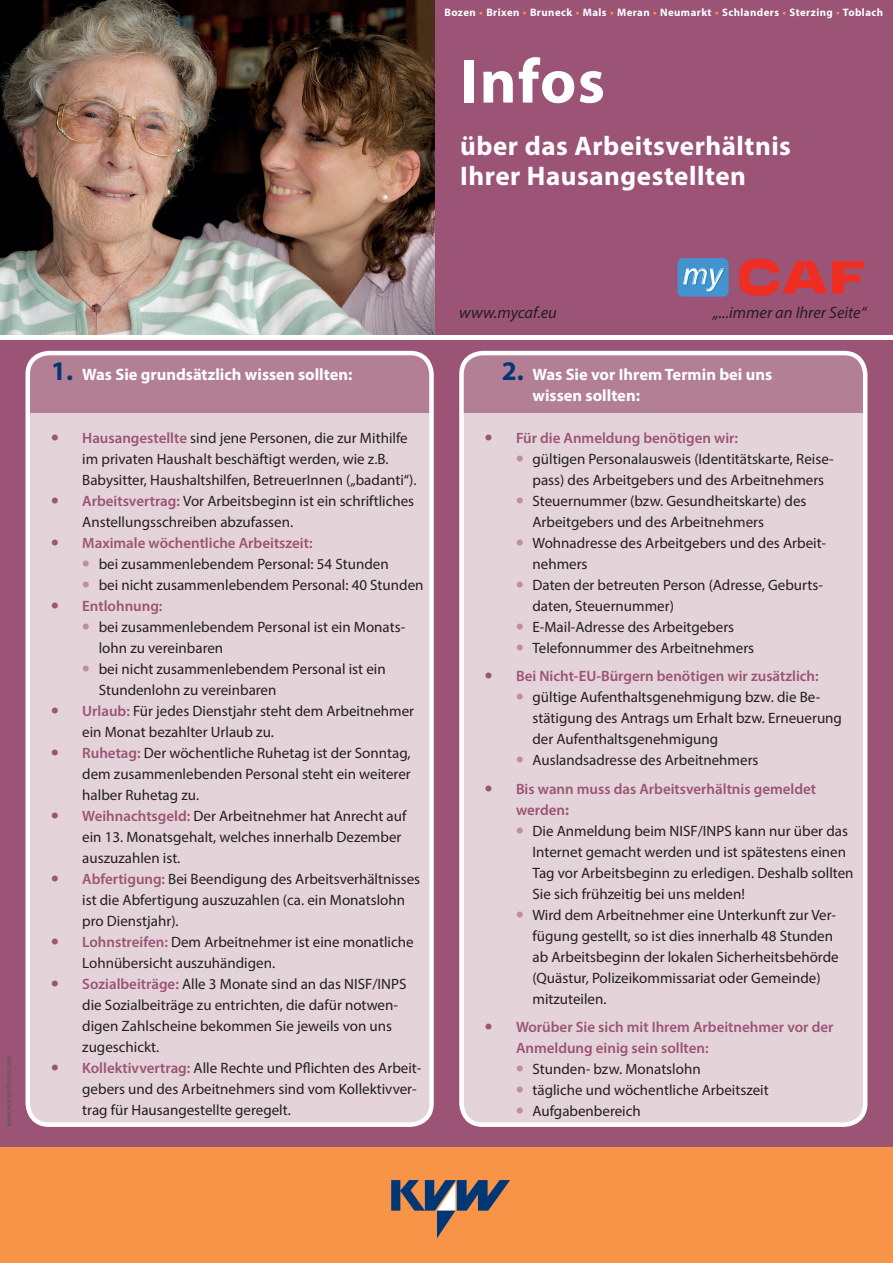
<style>
.page{position:relative;width:893px;height:1263px;background:#fff}
.page>*{position:absolute;margin:0;border:0;box-sizing:border-box;transform-origin:0 0}
.t1{font:700 63px "Myriad Pro";letter-spacing:.02em;color:#fff}
.t2{font:700 27px/30px "Myriad Pro";letter-spacing:.02em;color:#fff}
.t3{font:700 16.5px/21px "Myriad Pro";color:#fff}
.t4{font:italic 16.5px "Myriad Pro";color:#231f20}
.t5{font:15px/21px "Myriad Pro";color:#231f20}
.t6{font:600 15px/21px "Myriad Pro";color:#9b5475}
.t7{font:700 10.8px "Myriad Pro";letter-spacing:.04em;color:#fff}
.t8{font:700 7.5px "Rotis Sans Serif";color:#57585a}
.s1{color:#f79447}
.s2{font-size:27px;color:#013775}
.s3{font-weight:900;font-size:21px;color:#9b5475}
.s4{font-weight:600;color:#9b5475}
.s5{font-weight:900;font-size:21px}
.s6{font-weight:900;font-size:21px;color:#bb8ea0}
.s7{font-weight:700}
</style>
<div class="page">
<div style="left:0;top:1119px;width:893px;height:144px;background:#f79447"></div>
<div style="left:0;top:0;width:893px;height:1146px;background:#9b5475"></div>
<svg style="left:391px;top:1180px;width:119px;height:58px"></svg>
<div style="left:677px;top:258px;width:51px;height:39px;background:#4393cf;border-radius:5px"></div>
<svg style="left:683px;top:268px;width:42px;height:25px"></svg>
<svg style="left:739px;top:259px;width:125px;height:37px"></svg>
<div style="left:461px;top:353px;width:404px;height:772px;background:#e4d3d9;border-radius:21px"></div>
<div style="left:461px;top:353px;width:404px;height:59px;background:#b37f94"></div>
<div style="left:459px;top:351px;width:408px;height:776px;border:4px solid #fff;border-radius:21px"></div>
<div style="left:28px;top:353px;width:403px;height:772px;background:#e4d3d9;border-radius:21px"></div>
<div style="left:28px;top:353px;width:403px;height:60px;background:#b37f94"></div>
<div style="left:26px;top:351px;width:408px;height:776px;border:4px solid #fff;border-radius:21px"></div>
<img style="left:0;top:0;width:435px;height:335px">
<div style="left:0;top:335px;width:893px;height:5px;background:#fff"></div>
<p class="t7" style="left:444px;top:5px;width:440px">Bozen <span class="s1">•</span> Brixen <span class="s1">•</span> Bruneck <span class="s1">•</span> Mals <span class="s1">•</span> Meran <span class="s1">•</span> Neumarkt <span class="s1">•</span> Schlanders <span class="s1">•</span> Sterzing <span class="s1">•</span> Toblach</p>
<h1 class="t1" style="left:460px;top:40px;width:146px">Infos</h1>
<h2 class="t2" style="left:460px;top:130px;width:332px">über das Arbeitsverhältnis<br>Ihrer Hausangestellten</h2>
<p class="t8" style="left:4px;top:1127px;width:74px;rotate:-90deg">www.markenforum.com</p>
<p class="t3" style="left:51px;top:363px;width:303px"><span class="s2">1.</span> Was Sie grundsätzlich wissen sollten:</p>
<p class="t5" style="left:82px;top:427px;width:336px;text-indent:-31px"><span class="s3">•</span> <span class="s4">Hausangestellte</span> sind jene Personen, die zur Mithilfe im privaten Haushalt beschäftigt werden, wie z.B.<br>Babysitter, Haushaltshilfen, BetreuerInnen („badanti“).</p>
<p class="t5" style="left:82px;top:490px;width:333px;text-indent:-31px"><span class="s3">•</span> <span class="s4">Arbeitsvertrag:</span> Vor Arbeitsbeginn ist ein schriftliches<br>Anstellungsschreiben abzufassen.</p>
<p class="t6" style="left:51px;top:532px;width:263px"><span class="s5">•</span> Maximale wöchentliche Arbeitszeit:</p>
<p class="t5" style="left:82px;top:553px;width:308px"><span class="s6">•</span> bei zusammenlebendem Personal: 54 Stunden</p>
<p class="t5" style="left:82px;top:574px;width:343px"><span class="s6">•</span> bei nicht zusammenlebendem Personal: 40 Stunden</p>
<p class="t6" style="left:51px;top:595px;width:113px"><span class="s5">•</span> Entlohnung:</p>
<p class="t5" style="left:99px;top:616px;width:308px;text-indent:-16px"><span class="s6">•</span> bei zusammenlebendem Personal ist ein Monats&shy;lohn zu vereinbaren</p>
<p class="t5" style="left:99px;top:658px;width:288px;text-indent:-16px"><span class="s6">•</span> bei nicht zusammenlebendem Personal ist ein<br>Stundenlohn zu vereinbaren</p>
<p class="t5" style="left:82px;top:700px;width:333px;text-indent:-31px"><span class="s3">•</span> <span class="s4">Urlaub:</span> Für jedes Dienstjahr steht dem Arbeitnehmer ein Monat bezahlter Urlaub zu.</p>
<p class="t5" style="left:82px;top:742px;width:330px;text-align:justify;text-indent:-31px"><span class="s3">•</span> <span class="s4">Ruhetag:</span> Der wöchentliche Ruhetag ist der Sonntag, dem zusammenlebenden Personal steht ein weiterer halber Ruhetag zu.</p>
<p class="t5" style="left:82px;top:805px;width:326px;text-indent:-31px"><span class="s3">•</span> <span class="s4">Weihnachtsgeld:</span> Der Arbeitnehmer hat Anrecht auf ein 13. Monatsgehalt, welches innerhalb Dezember auszuzahlen ist.</p>
<p class="t5" style="left:82px;top:868px;width:339px;text-indent:-31px"><span class="s3">•</span> <span class="s4">Abfertigung:</span> Bei Beendigung des Arbeitsverhältnisses ist die Abfertigung auszuzahlen (ca. ein Monatslohn pro Dienstjahr).</p>
<p class="t5" style="left:82px;top:931px;width:333px;text-indent:-31px"><span class="s3">•</span> <span class="s4">Lohnstreifen:</span> Dem Arbeitnehmer ist eine monatliche<br>Lohnübersicht auszuhändigen.</p>
<p class="t5" style="left:82px;top:973px;width:326px;text-indent:-31px"><span class="s3">•</span> <span class="s4">Sozialbeiträge:</span> Alle 3 Monate sind an das NISF/INPS die Sozialbeiträge zu entrichten, die dafür notwen&shy;digen Zahlscheine bekommen Sie jeweils von uns zugeschickt.</p>
<p class="t5" style="left:82px;top:1057px;width:341px;text-indent:-31px"><span class="s3">•</span> <span class="s4">Kollektivvertrag:</span> Alle Rechte und Pflichten des Arbeit&shy;gebers und des Arbeitnehmers sind vom Kollektivver&shy;trag für Hausangestellte geregelt.</p>
<p class="t4" style="left:459px;top:303px;width:99px">www.mycaf.eu</p>
<p class="t4" style="left:713px;top:302px;width:155px">„...immer an Ihrer Seite“</p>
<p class="t3" style="left:532px;top:363px;width:241px;text-indent:-31px"><span class="s2">2.</span> Was Sie vor Ihrem Termin bei uns wissen sollten:</p>
<p class="t6" style="left:485px;top:427px;width:255px"><span class="s5">•</span> Für die Anmeldung benötigen wir:</p>
<p class="t5" style="left:516px;top:448px;width:319px;text-align:center"><span class="s6">•</span> gültigen Personalausweis (Identitätskarte, Reise&shy;pass) des Arbeitgebers und des Arbeitnehmers</p>
<p class="t5" style="left:532px;top:490px;width:275px;text-indent:-16px"><span class="s6">•</span> Steuernummer (bzw. Gesundheitskarte) des<br>Arbeitgebers und des Arbeitnehmers</p>
<p class="t5" style="left:532px;top:532px;width:295px;text-indent:-16px"><span class="s6">•</span> Wohnadresse des Arbeitgebers und des Arbeit&shy;nehmers</p>
<p class="t5" style="left:532px;top:574px;width:292px;text-indent:-16px"><span class="s6">•</span> Daten der betreuten Person (Adresse, Geburts&shy;daten, Steuernummer)</p>
<p class="t5" style="left:516px;top:616px;width:220px"><span class="s6">•</span> E-Mail-Adresse des Arbeitgebers</p>
<p class="t5" style="left:516px;top:637px;width:240px"><span class="s6">•</span> Telefonnummer des Arbeitnehmers</p>
<p class="t6" style="left:485px;top:665px;width:335px"><span class="s5">•</span> Bei Nicht-EU-Bürgern benötigen wir zusätzlich:</p>
<p class="t5" style="left:532px;top:686px;width:311px;text-indent:-16px"><span class="s6">•</span> gültige Aufenthaltsgenehmigung bzw. die Be&shy;stätigung des Antrags um Erhalt bzw. Erneuerung der Aufenthaltsgenehmigung</p>
<p class="t5" style="left:516px;top:749px;width:244px"><span class="s6">•</span> Auslandsadresse des Arbeitnehmers</p>
<p class="t6" style="left:516px;top:778px;width:302px;text-indent:-31px"><span class="s5">•</span> Bis wann muss das Arbeitsverhältnis gemeldet werden<span class="s7">:</span></p>
<p class="t5" style="left:532px;top:820px;width:323px;text-indent:-16px"><span class="s6">•</span> Die Anmeldung beim NISF/INPS kann nur über das Internet gemacht werden und ist spätestens einen Tag vor Arbeitsbeginn zu erledigen. Deshalb sollten Sie sich frühzeitig bei uns melden!</p>
<p class="t5" style="left:532px;top:904px;width:308px;text-indent:-16px"><span class="s6">•</span> Wird dem Arbeitnehmer eine Unterkunft zur Ver&shy;fügung gestellt, so ist dies innerhalb 48 Stunden ab Arbeitsbeginn der lokalen Sicherheitsbehörde (Quästur, Polizeikommissariat oder Gemeinde) mitzuteilen.</p>
<p class="t6" style="left:516px;top:1016px;width:319px;text-indent:-31px"><span class="s5">•</span> Worüber Sie sich mit Ihrem Arbeitnehmer vor der<br>Anmeldung einig sein sollten:</p>
<p class="t5" style="left:516px;top:1058px;width:186px"><span class="s6">•</span> Stunden- bzw. Monatslohn</p>
<p class="t5" style="left:516px;top:1079px;width:254px"><span class="s6">•</span> tägliche und wöchentliche Arbeitszeit</p>
<p class="t5" style="left:516px;top:1100px;width:126px"><span class="s6">•</span> Aufgabenbereich</p>
</div>
